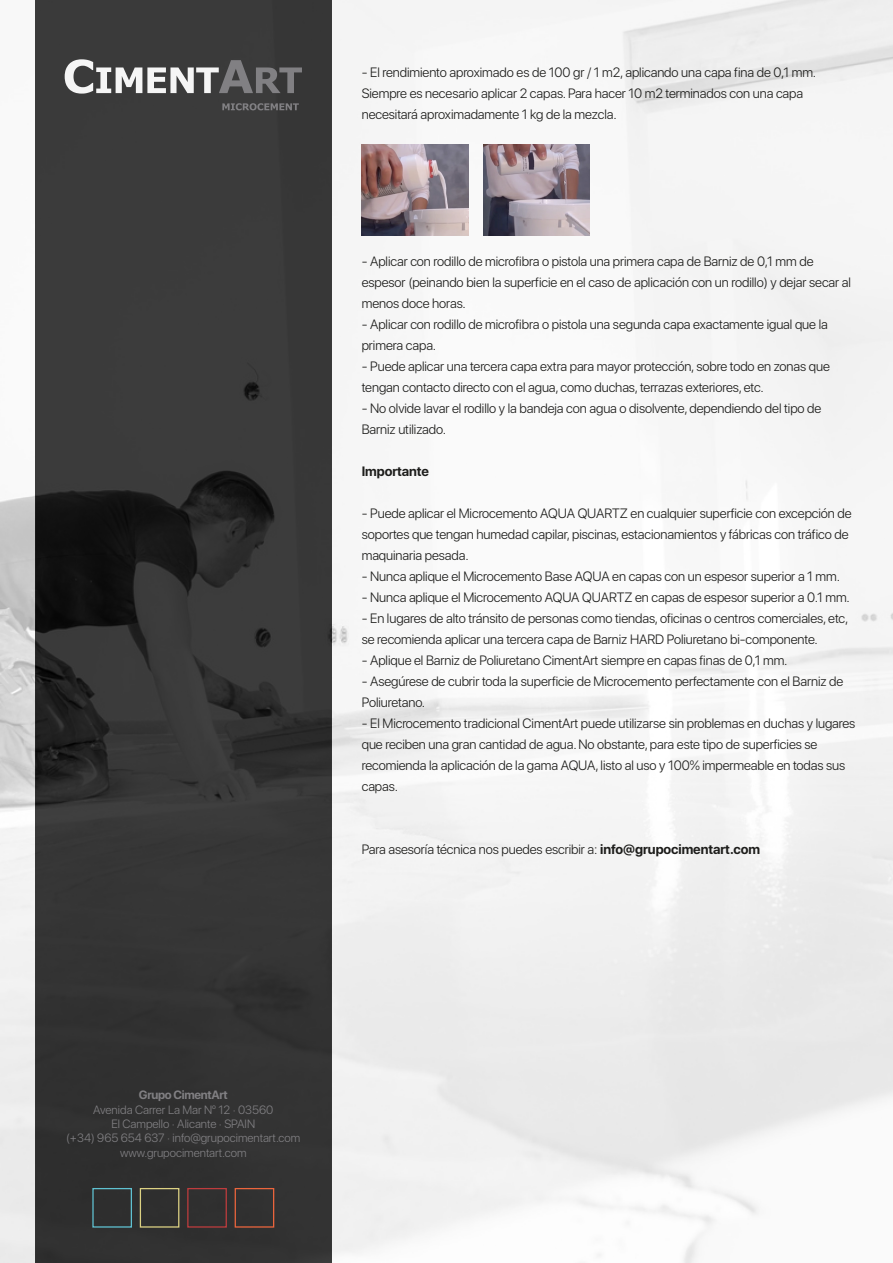
<style>
.page{position:relative;width:893px;height:1263px;background:#fff}
.page>*{position:absolute;margin:0;border:0;box-sizing:border-box;transform-origin:0 0}
.t1{font:300 13.5px/21px "SF Pro Display";letter-spacing:-.005em;color:#1d1d1b}
.t2{font:700 13.5px "SF Pro Display";letter-spacing:-.005em;color:#1d1d1b}
.t3{font:300 12px/14.4px "SF Pro Display";color:#818083;text-align:center}
.t4{font:700 12px "SF Pro Display";letter-spacing:-.025em;color:#818083}
.s1{font-weight:700}
</style>
<div class="page">
<img style="left:0;top:0;width:893px;height:1263px">
<svg style="left:35px;top:0;width:296px;height:1263px;fill:#373737"></svg>
<svg style="left:222px;top:103px;width:77px;height:7px"></svg>
<svg style="left:65px;top:59px;width:237px;height:35px"></svg>
<div style="left:92px;top:1188px;width:40px;height:39px;border:1px solid #5fc1d1"></div>
<div style="left:140px;top:1188px;width:39px;height:39px;border:1px solid #dcd183"></div>
<div style="left:187px;top:1188px;width:40px;height:39px;border:1px solid #be3c3d"></div>
<div style="left:235px;top:1188px;width:39px;height:39px;border:1px solid #eb653d"></div>
<img style="left:362px;top:145px;width:106px;height:91px">
<img style="left:483px;top:145px;width:106px;height:91px">
<p class="t1" style="left:362px;top:61px;width:456px">- El rendimiento aproximado es de 100 gr / 1 m2, aplicando una capa fina de 0,1 mm.<br>Siempre es necesario aplicar 2 capas. Para hacer 10 m2 terminados con una capa necesitará aproximadamente 1 kg de la mezcla.</p>
<p class="t1" style="left:362px;top:250px;width:491px">- Aplicar con rodillo de microfibra o pistola una primera capa de Barniz de 0,1 mm de espesor (peinando bien la superficie en el caso de aplicación con un rodillo) y dejar secar al menos doce horas.</p>
<p class="t1" style="left:362px;top:313px;width:468px">- Aplicar con rodillo de microfibra o pistola una segunda capa exactamente igual que la primera capa.</p>
<p class="t1" style="left:362px;top:355px;width:470px">- Puede aplicar una tercera capa extra para mayor protección, sobre todo en zonas que tengan contacto directo con el agua, como duchas, terrazas exteriores, etc.</p>
<p class="t1" style="left:362px;top:397px;width:461px">- No olvide lavar el rodillo y la bandeja con agua o disolvente, dependiendo del tipo de<br>Barniz utilizado.</p>
<p class="t2" style="left:362px;top:462px;width:69px">Importante</p>
<p class="t1" style="left:362px;top:502px;width:491px">- Puede aplicar el Microcemento AQUA QUARTZ en cualquier superficie con excepción de soportes que tengan humedad capilar, piscinas, estacionamientos y fábricas con tráfico de maquinaria pesada.</p>
<p class="t1" style="left:362px;top:565px;width:480px">- Nunca aplique el Microcemento Base AQUA en capas con un espesor superior a 1 mm.</p>
<p class="t1" style="left:362px;top:586px;width:490px">- Nunca aplique el Microcemento AQUA QUARTZ en capas de espesor superior a 0.1 mm.</p>
<p class="t1" style="left:362px;top:607px;width:488px">- En lugares de alto tránsito de personas como tiendas, oficinas o centros comerciales, etc, se recomienda aplicar una tercera capa de Barniz HARD Poliuretano bi-componente.</p>
<p class="t1" style="left:362px;top:649px;width:427px">- Aplique el Barniz de Poliuretano CimentArt siempre en capas finas de 0,1 mm.</p>
<p class="t1" style="left:362px;top:670px;width:483px">- Asegúrese de cubrir toda la superficie de Microcemento perfectamente con el Barniz de<br>Poliuretano.</p>
<p class="t1" style="left:362px;top:712px;width:495px">- El Microcemento tradicional CimentArt puede utilizarse sin problemas en duchas y lugares que reciben una gran cantidad de agua. No obstante, para este tipo de superficies se recomienda la aplicación de la gama AQUA, listo al uso y 100% impermeable en todas sus capas.</p>
<p class="t1" style="left:362px;top:838px;width:400px">Para asesoría técnica nos puedes escribir a: <span class="s1">info@grupocimentart.com</span></p>
<p class="t4" style="left:139px;top:1086px;width:90px">Grupo CimentArt</p>
<p class="t3" style="left:66px;top:1102px;width:236px">Avenida Carrer La Mar No 12 · 03560<br>El Campello · Alicante · SPAIN<br>(+34) 965 654 637 · info@grupocimentart.com www.grupocimentart.com</p>
</div>
